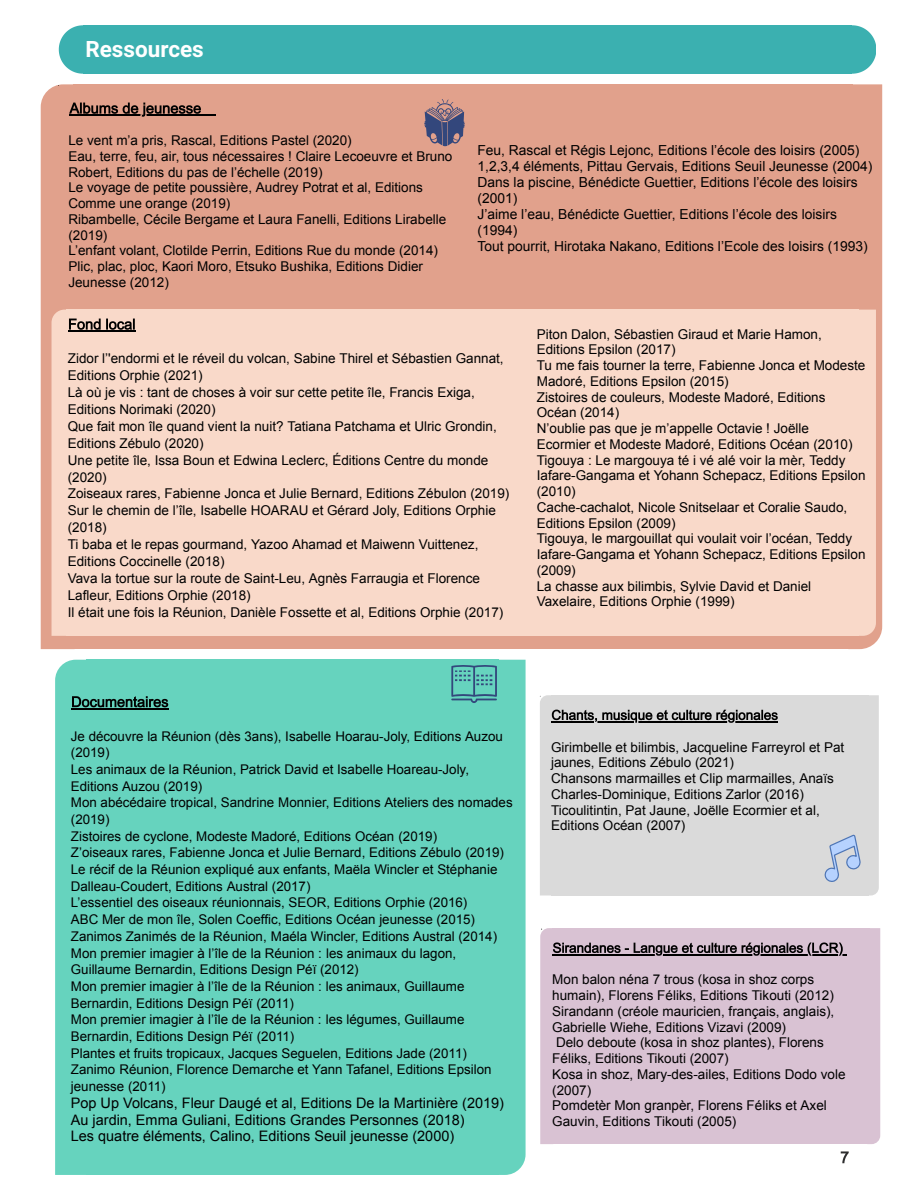
<style>
.page{position:relative;width:918px;height:1188px;background:#fff}
.page>*{position:absolute;margin:0;border:0;box-sizing:border-box;transform-origin:0 0}
.t1{font:700 22.5px "Roboto";color:#fff}
.t2{font:14.4px/16.6px "Arial";color:#000}
.t3{font:13.8px/16.2px "Arial";color:#000}
.t4{font:13.5px/15.8px "Arial";color:#000}
.t5{font:13.35px/16.6px "Arial";color:#000}
</style>
<div class="page">
<div style="left:73px;top:84px;width:780px;height:565px;background:#e1a18c"></div>
<div style="left:553px;top:928px;width:316px;height:216px;background:#d9c2d3"></div>
<div style="left:869px;top:928px;width:11px;height:216px;background:#d9c2d3"></div>
<svg style="left:540px;top:928px;width:306px;height:216px"></svg>
<div style="left:551px;top:695px;width:317px;height:201px;background:#dadada"></div>
<div style="left:868px;top:695px;width:11px;height:201px;background:#dadada"></div>
<svg style="left:540px;top:695px;width:238px;height:201px"></svg>
<div style="left:86px;top:660px;width:413px;height:515px;background:#66d3be"></div>
<svg style="left:55px;top:660px;width:113px;height:515px"></svg>
<svg style="left:59px;top:25px;width:24px;height:49px"></svg>
<svg style="left:851px;top:25px;width:25px;height:49px"></svg>
<div style="left:83px;top:25px;width:126px;height:49px;background:#3bb0b0"></div>
<div style="left:208px;top:25px;width:126px;height:49px;background:#3bb0b0"></div>
<div style="left:334px;top:25px;width:125px;height:49px;background:#3bb0b0"></div>
<div style="left:459px;top:25px;width:126px;height:49px;background:#3bb0b0"></div>
<div style="left:585px;top:25px;width:126px;height:49px;background:#3bb0b0"></div>
<div style="left:710px;top:25px;width:126px;height:49px;background:#3bb0b0"></div>
<div style="left:836px;top:25px;width:15px;height:49px;background:#3bb0b0"></div>
<svg style="left:424px;top:99px;width:41px;height:47px"></svg>
<svg style="left:825px;top:835px;width:36px;height:47px"></svg>
<svg style="left:451px;top:660px;width:75px;height:515px"></svg>
<svg style="left:841px;top:1151px;width:8px;height:12px"></svg>
<div style="left:67px;top:310px;width:792px;height:326px;background:#f9d9c9"></div>
<svg style="left:848px;top:84px;width:34px;height:565px"></svg>
<svg style="left:41px;top:84px;width:174px;height:565px"></svg>
<h1 class="t1" style="left:85px;top:37px;width:120px">Ressources</h1>
<p class="t4" style="left:68px;top:133px;width:386px">Le vent m’a pris, Rascal, Editions Pastel (2020)<br>Eau, terre, feu, air, tous nécessaires ! Claire Lecoeuvre et Bruno Robert, Editions du pas de l’échelle (2019)<br>Le voyage de petite poussière, Audrey Potrat et al, Editions Comme une orange (2019)<br>Ribambelle, Cécile Bergame et Laura Fanelli, Editions Lirabelle (2019)<br>L’enfant volant, Clotilde Perrin, Editions Rue du monde (2014)<br>Plic, plac, ploc, Kaori Moro, Etsuko Bushika, Editions Didier Jeunesse (2012)</p>
<p class="t3" style="left:477px;top:142px;width:397px">Feu, Rascal et Régis Lejonc, Editions l’école des loisirs (2005)<br>1,2,3,4 éléments, Pittau Gervais, Editions Seuil Jeunesse (2004)<br>Dans la piscine, Bénédicte Guettier, Editions l’école des loisirs (2001)<br>J’aime l’eau, Bénédicte Guettier, Editions l’école des loisirs (1994)<br>Tout pourrit, Hirotaka Nakano, Editions l’Ecole des loisirs (1993)</p>
<p class="t4" style="left:68px;top:350px;width:443px;line-height:16.8px">Zidor l’'endormi et le réveil du volcan, Sabine Thirel et Sébastien Gannat, Editions Orphie (2021)<br>Là où je vis : tant de choses à voir sur cette petite île, Francis Exiga, Editions Norimaki (2020)<br>Que fait mon île quand vient la nuit? Tatiana Patchama et Ulric Grondin, Editions Zébulo (2020)<br>Une petite île, Issa Boun et Edwina Leclerc, Éditions Centre du monde (2020)<br>Zoiseaux rares, Fabienne Jonca et Julie Bernard, Editions Zébulon (2019)<br>Sur le chemin de l’île, Isabelle HOARAU et Gérard Joly, Editions Orphie (2018)<br>Ti baba et le repas gourmand, Yazoo Ahamad et Maiwenn Vuittenez, Editions Coccinelle (2018)<br>Vava la tortue sur la route de Saint-Leu, Agnès Farraugia et Florence Lafleur, Editions Orphie (2018)<br>Il était une fois la Réunion, Danièle Fossette et al, Editions Orphie (2017)</p>
<p class="t4" style="left:537px;top:326px;width:330px">Piton Dalon, Sébastien Giraud et Marie Hamon, Editions Epsilon (2017)<br>Tu me fais tourner la terre, Fabienne Jonca et Modeste Madoré, Editions Epsilon (2015)<br>Zistoires de couleurs, Modeste Madoré, Editions Océan (2014)<br>N’oublie pas que je m’appelle Octavie ! Joëlle Ecormier et Modeste Madoré, Editions Océan (2010)<br>Tigouya : Le margouya té i vé alé voir la mèr, Teddy Iafare-Gangama et Yohann Schepacz, Editions Epsilon (2010)<br>Cache-cachalot, Nicole Snitselaar et Coralie Saudo, Editions Epsilon (2009)<br>Tigouya, le margouillat qui voulait voir l’océan, Teddy Iafare-Gangama et Yohann Schepacz, Editions Epsilon (2009)<br>La chasse aux bilimbis, Sylvie David et Daniel Vaxelaire, Editions Orphie (1999)</p>
<p class="t5" style="left:71px;top:728px;width:443px">Je découvre la Réunion (dès 3ans), Isabelle Hoarau-Joly, Editions Auzou (2019)<br>Les animaux de la Réunion, Patrick David et Isabelle Hoareau-Joly, Editions Auzou (2019)<br>Mon abécédaire tropical, Sandrine Monnier, Editions Ateliers des nomades (2019)<br>Zistoires de cyclone, Modeste Madoré, Editions Océan (2019)<br>Z’oiseaux rares, Fabienne Jonca et Julie Bernard, Editions Zébulo (2019)<br>Le récif de la Réunion expliqué aux enfants, Maëla Wincler et Stéphanie Dalleau-Coudert, Editions Austral (2017)<br>L’essentiel des oiseaux réunionnais, SEOR, Editions Orphie (2016)<br>ABC Mer de mon île, Solen Coeffic, Editions Océan jeunesse (2015)<br>Zanimos Zanimés de la Réunion, Maéla Wincler, Editions Austral (2014)<br>Mon premier imagier à l’île de la Réunion : les animaux du lagon, Guillaume Bernardin, Editions Design Péï (2012)<br>Mon premier imagier à l’île de la Réunion : les animaux, Guillaume Bernardin, Editions Design Péï (2011)<br>Mon premier imagier à l’île de la Réunion : les légumes, Guillaume Bernardin, Editions Design Péï (2011)<br>Plantes et fruits tropicaux, Jacques Seguelen, Editions Jade (2011)<br>Zanimo Réunion, Florence Demarche et Yann Tafanel, Editions Epsilon jeunesse (2011)</p>
<p class="t2" style="left:71px;top:1094px;width:435px">Pop Up Volcans, Fleur Daugé et al, Editions De la Martinière (2019)<br>Au jardin, Emma Guliani, Editions Grandes Personnes (2018)<br>Les quatre éléments, Calino, Editions Seuil jeunesse (2000)</p>
<p class="t4" style="left:551px;top:739px;width:295px">Girimbelle et bilimbis, Jacqueline Farreyrol et Pat jaunes, Editions Zébulo (2021)<br>Chansons marmailles et Clip marmailles, Anaïs Charles-Dominique, Editions Zarlor (2016)<br>Ticoulitintin, Pat Jaune, Joëlle Ecormier et al, Editions Océan (2007)</p>
<p class="t4" style="left:552px;top:972px;width:295px">Mon balon néna 7 trous (kosa in shoz corps humain), Florens Féliks, Editions Tikouti (2012)<br>Sirandann (créole mauricien, français, anglais), Gabrielle Wiehe, Editions Vizavi (2009)<br>Delo deboute (kosa in shoz plantes), Florens Féliks, Editions Tikouti (2007)<br>Kosa in shoz, Mary-des-ailes, Editions Dodo vole (2007)<br>Pomdetèr Mon granpèr, Florens Féliks et Axel Gauvin, Editions Tikouti (2005)</p>
</div>
